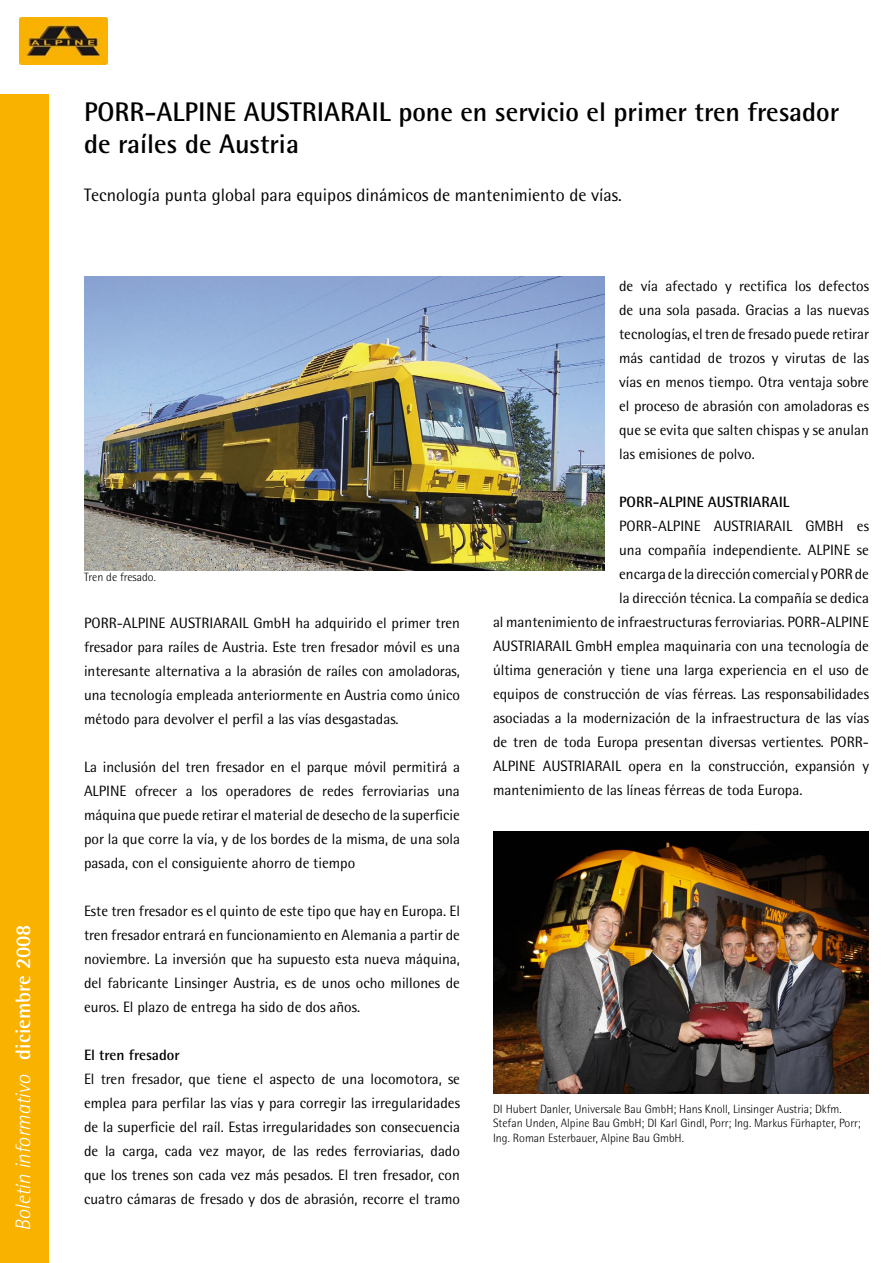
<style>
.page{position:relative;width:893px;height:1263px;background:#fff}
.page>*{position:absolute;margin:0;border:0;box-sizing:border-box;transform-origin:0 0}
.t1{font:700 27px/32.4px "Rotis Semi Sans";color:#000}
.t2{font:italic 300 21px "Rotis Semi Sans";letter-spacing:-.005em;color:#fff}
.t3{font:18px "Rotis Semi Sans";color:#000}
.t4{font:15px/24px "Rotis Semi Sans";color:#000;text-align:justify}
.t5{font:700 15px "Rotis Semi Sans";color:#000}
.t6{font:300 12px/14.4px "Rotis Semi Sans";color:#000}
.s1{font-weight:700;font-style:normal}
</style>
<div class="page">
<div style="left:0;top:94px;width:48px;height:1169px;background:#f9b200"></div>
<img style="left:493px;top:831px;width:376px;height:262px">
<img style="left:84px;top:276px;width:520px;height:294px">
<img style="left:20px;top:18px;width:88px;height:46px">
<p class="t2" style="left:11px;top:1231px;width:308px;rotate:-90deg">Boletín informativo <span class="s1">diciembre 2008</span></p>
<p class="t1" style="left:84px;top:95px;width:757px">PORR-ALPINE AUSTRIARAIL pone en servicio el primer tren fresador de raíles de Austria</p>
<p class="t3" style="left:84px;top:184px;width:539px">Tecnología punta global para equipos dinámicos de mantenimiento de vías.</p>
<p class="t6" style="left:84px;top:569px;width:73px">Tren de fresado.</p>
<p class="t4" style="left:84px;top:611px;width:377px">PORR-ALPINE AUSTRIARAIL GmbH ha adquirido el primer tren fresador para raíles de Austria. Este tren fresador móvil es una interesante alternativa a la abrasión de raíles con amoladoras, una tecnología empleada anteriormente en Austria como único método para devolver el perfil a las vías desgastadas.</p>
<p class="t4" style="left:84px;top:755px;width:378px">La inclusión del tren fresador en el parque móvil permitirá a ALPINE ofrecer a los operadores de redes ferroviarias una máquina que puede retirar el material de desecho de la superficie por la que corre la vía, y de los bordes de la misma, de una sola pasada, con el consiguiente ahorro de tiempo</p>
<p class="t4" style="left:84px;top:899px;width:378px">Este tren fresador es el quinto de este tipo que hay en Europa. El tren fresador entrará en funcionamiento en Alemania a partir de noviembre. La inversión que ha supuesto esta nueva máquina, del fabricante Linsinger Austria, es de unos ocho millones de euros. El plazo de entrega ha sido de dos años.</p>
<p class="t5" style="left:84px;top:1045px;width:97px">El tren fresador</p>
<p class="t4" style="left:84px;top:1067px;width:378px">El tren fresador, que tiene el aspecto de una locomotora, se emplea para perfilar las vías y para corregir las irregularidades de la superficie del raíl. Estas irregularidades son consecuencia de la carga, cada vez mayor, de las redes ferroviarias, dado que los trenes son cada vez más pesados. El tren fresador, con cuatro cámaras de fresado y dos de abrasión, recorre el tramo</p>
<p class="t4" style="left:619px;top:273px;width:251px">de vía afectado y rectifica los defectos de una sola pasada. Gracias a las nuevas tecnologías, el tren de fresado puede retirar más cantidad de trozos y virutas de las vías en menos tiempo. Otra ventaja sobre el proceso de abrasión con amoladoras es que se evita que salten chispas y se anulan las emisiones de polvo.</p>
<p class="t5" style="left:619px;top:492px;width:172px">PORR-ALPINE AUSTRIARAIL</p>
<p class="t4" style="left:619px;top:513px;width:251px">PORR-ALPINE AUSTRIARAIL GMBH es</p>
<p class="t4" style="left:619px;top:537px;width:251px">una compañía independiente. ALPINE se</p>
<p class="t4" style="left:619px;top:561px;width:251px">encarga de la dirección comercial y PORR de</p>
<p class="t4" style="left:619px;top:585px;width:251px">la dirección técnica. La compañía se dedica</p>
<p class="t4" style="left:493px;top:609px;width:377px">al mantenimiento de infraestructuras ferroviarias. PORR-ALPINE</p>
<p class="t4" style="left:493px;top:633px;width:377px">AUSTRIARAIL GmbH emplea maquinaria con una tecnología de</p>
<p class="t4" style="left:493px;top:657px;width:377px">última generación y tiene una larga experiencia en el uso de</p>
<p class="t4" style="left:493px;top:681px;width:377px">equipos de construcción de vías férreas. Las responsabilidades</p>
<p class="t4" style="left:493px;top:705px;width:377px">asociadas a la modernización de la infraestructura de las vías</p>
<p class="t4" style="left:493px;top:729px;width:377px">de tren de toda Europa presentan diversas vertientes. PORR-</p>
<p class="t4" style="left:493px;top:753px;width:377px">ALPINE AUSTRIARAIL opera en la construcción, expansión y</p>
<p class="t4" style="left:493px;top:777px;width:311px">mantenimiento de las líneas férreas de toda Europa.</p>
<p class="t6" style="left:493px;top:1101px;width:369px">DI Hubert Danler, Universale Bau GmbH; Hans Knoll, Linsinger Austria; Dkfm.<br>Stefan Unden, Alpine Bau GmbH; DI Karl Gindl, Porr; Ing. Markus Fürhapter, Porr;<br>Ing. Roman Esterbauer, Alpine Bau GmbH.</p>
</div>
